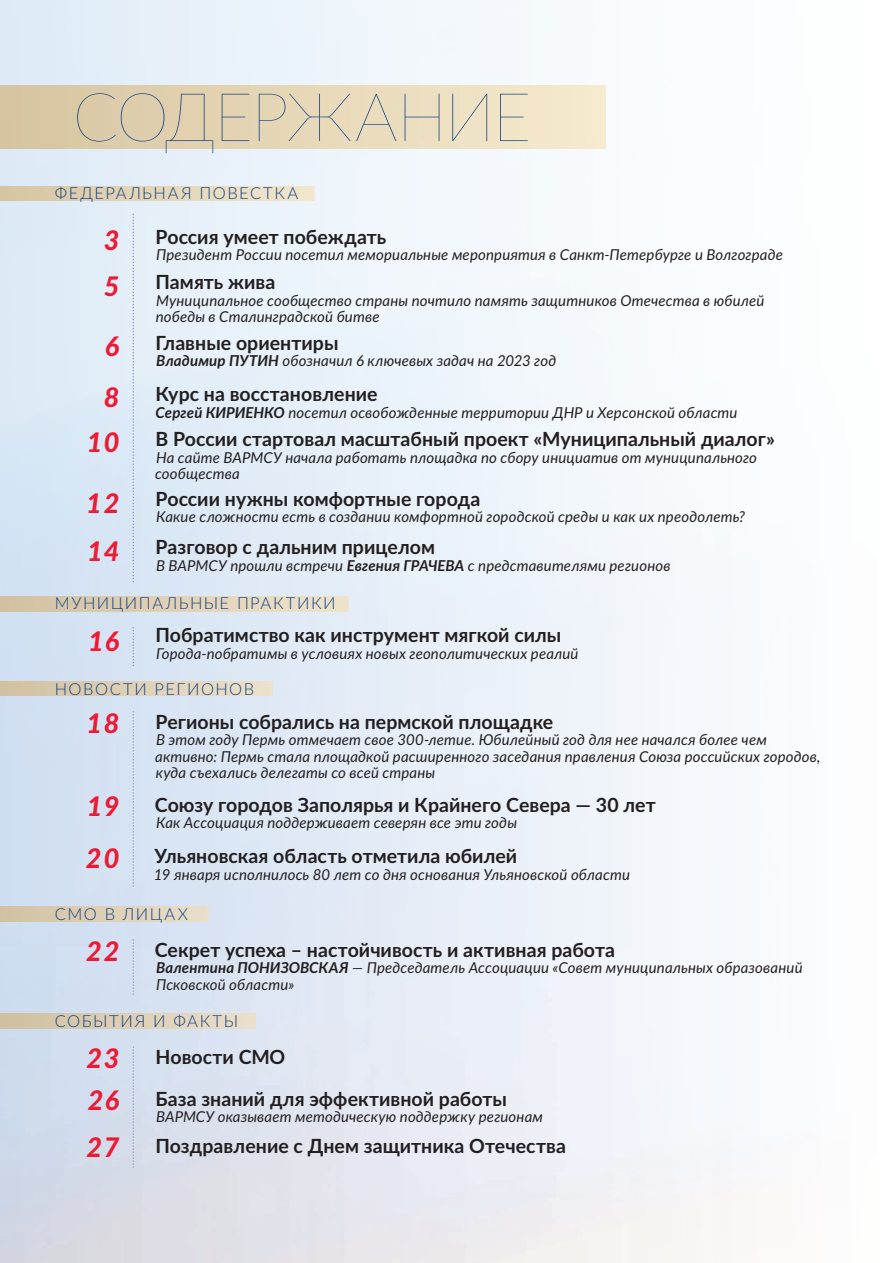
<style>
.page{position:relative;width:893px;height:1263px;background:#fff}
.page>*{position:absolute;margin:0;border:0;box-sizing:border-box;transform-origin:0 0}
.t1{font:100 67.5px "Lato";letter-spacing:-.03em;color:#164485}
.t2{font:italic 800 27px/45.6px "Lato";letter-spacing:.055em;color:#ed1a35}
.t3{font:700 19.5px "Lato";letter-spacing:.005em;color:#231f20}
.t4{font:300 16.5px "Lato";letter-spacing:.09em;color:#164485}
.t5{font:italic 15px/16.5px "Lato";letter-spacing:.01em;color:#231f20}
.s1{font-weight:700}
</style>
<div class="page">
<img style="left:133px;top:213px;width:1px;height:369px">
<img style="left:133px;top:627px;width:1px;height:39px">
<img style="left:133px;top:1046px;width:1px;height:122px">
<img style="left:133px;top:711px;width:1px;height:176px">
<img style="left:133px;top:939px;width:1px;height:56px">
<h1 class="t1" style="left:73px;top:71px;width:460px">СОДЕРЖАНИЕ</h1>
<p class="t4" style="left:55px;top:182px;width:245px">ФЕДЕРАЛЬНАЯ ПОВЕСТКА</p>
<h2 class="t2" style="left:104px;top:216px;width:17px">3<br>5</h2>
<h3 class="t3" style="left:156px;top:222px;width:232px">Россия умеет побеждать</h3>
<p class="t5" style="left:156px;top:246px;width:628px">Президент России посетил мемориальные мероприятия в Санкт-Петербурге и Волгограде</p>
<h3 class="t3" style="left:156px;top:268px;width:121px">Память жива</h3>
<p class="t5" style="left:156px;top:292px;width:610px">Муниципальное сообщество страны почтило память защитников Отечества в юбилей победы в Сталинградской битве</p>
<h3 class="t3" style="left:156px;top:328px;width:184px">Главные ориентиры</h3>
<p class="t5" style="left:156px;top:352px;width:402px"><span class="s1">Владимир ПУТИН</span> обозначил 6 ключевых задач на 2023 год</p>
<h3 class="t3" style="left:156px;top:380px;width:224px">Курс на восстановление</h3>
<p class="t5" style="left:156px;top:404px;width:583px"><span class="s1">Сергей КИРИЕНКО</span> посетил освобожденные территории ДНР и Херсонской области</p>
<h2 class="t2" style="left:104px;top:319px;width:17px;line-height:51.8px">6<br>8</h2>
<h2 class="t2" style="left:87px;top:418px;width:34px">10</h2>
<h3 class="t3" style="left:156px;top:425px;width:621px">В России стартовал масштабный проект «Муниципальный диалог»</h3>
<p class="t5" style="left:155px;top:448px;width:603px">На сайте ВАРМСУ начала работать площадка по сбору инициатив от муниципального сообщества</p>
<h2 class="t2" style="left:86px;top:478px;width:35px;line-height:47.4px">12<br>14</h2>
<h3 class="t3" style="left:156px;top:484px;width:326px">России нужны комфортные города</h3>
<p class="t5" style="left:156px;top:508px;width:591px">Какие сложности есть в создании комфортной городской среды и как их преодолеть?</p>
<h3 class="t3" style="left:156px;top:533px;width:281px">Разговор с дальним прицелом</h3>
<p class="t5" style="left:156px;top:556px;width:516px">В ВАРМСУ прошли встречи <span class="s1">Евгения ГРАЧЕВА</span> с представителями регионов</p>
<p class="t4" style="left:55px;top:592px;width:282px">МУНИЦИПАЛЬНЫЕ ПРАКТИКИ</p>
<h2 class="t2" style="left:88px;top:617px;width:33px">16</h2>
<h3 class="t3" style="left:156px;top:621px;width:407px">Побратимство как инструмент мягкой силы</h3>
<p class="t5" style="left:156px;top:644px;width:424px">Города-побратимы в условиях новых геополитических реалий</p>
<p class="t4" style="left:55px;top:677px;width:201px">НОВОСТИ РЕГИОНОВ</p>
<h2 class="t2" style="left:87px;top:699px;width:34px">18</h2>
<h3 class="t3" style="left:156px;top:707px;width:399px">Регионы собрались на пермской площадке</h3>
<p class="t5" style="left:155px;top:731px;width:667px">В этом году Пермь отмечает свое 300-летие. Юбилейный год для нее начался более чем активно: Пермь стала площадкой расширенного заседания правления Союза российских городов, куда съехались делегаты со всей страны</p>
<h2 class="t2" style="left:87px;top:782px;width:34px">19</h2>
<h3 class="t3" style="left:155px;top:790px;width:502px">Союзу городов Заполярья и Крайнего Севера — 30 лет</h3>
<p class="t5" style="left:156px;top:814px;width:362px">Как Ассоциация поддерживает северян все эти годы</p>
<h2 class="t2" style="left:86px;top:834px;width:35px">20</h2>
<h3 class="t3" style="left:155px;top:842px;width:364px">Ульяновская область отметила юбилей</h3>
<p class="t5" style="left:154px;top:865px;width:477px">19 января исполнилось 80 лет со дня основания Ульяновской области</p>
<p class="t4" style="left:55px;top:903px;width:135px">СМО В ЛИЦАХ</p>
<h2 class="t2" style="left:86px;top:927px;width:35px">22</h2>
<h3 class="t3" style="left:155px;top:935px;width:462px">Секрет успеха – настойчивость и активная работа</h3>
<p class="t5" style="left:156px;top:959px;width:648px"><span class="s1">Валентина ПОНИЗОВСКАЯ</span> — Председатель Ассоциации «Совет муниципальных образований<br>Псковской области»</p>
<p class="t4" style="left:55px;top:1010px;width:185px">СОБЫТИЯ И ФАКТЫ</p>
<h2 class="t2" style="left:86px;top:1034px;width:35px">23</h2>
<h2 class="t2" style="left:87px;top:1075px;width:34px;line-height:47.2px">26<br>27</h2>
<h3 class="t3" style="left:156px;top:1042px;width:131px">Новости СМО</h3>
<h3 class="t3" style="left:156px;top:1084px;width:353px">База знаний для эффективной работы</h3>
<p class="t5" style="left:156px;top:1108px;width:388px">ВАРМСУ оказывает методическую поддержку регионам</p>
<h3 class="t3" style="left:156px;top:1131px;width:412px">Поздравление с Днем защитника Отечества</h3>
</div>
